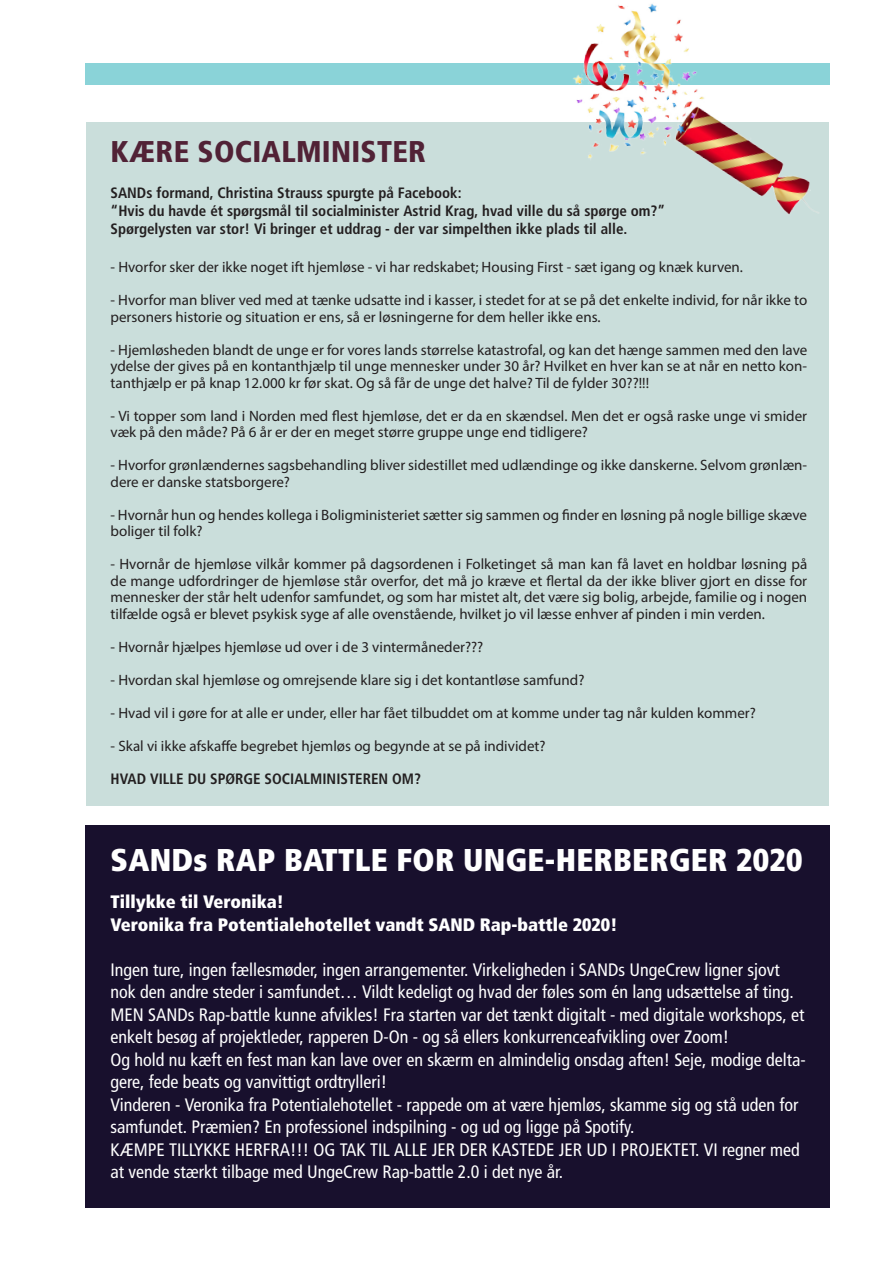
<style>
.page{position:relative;width:893px;height:1263px;background:#fff}
.page>*{position:absolute;margin:0;border:0;box-sizing:border-box;transform-origin:0 0}
.By-line{font:31.5px "Frutiger LT 87 X Blk Cn";letter-spacing:.01em;color:#fff}
.Rubrik{font:30px "Frutiger LT 77 Blk Cn";letter-spacing:.01em;color:#512236}
.By-line-2{font:18px/22.5px "Frutiger LT 57 Cn";color:#fff}
.By-line-3{font:18px "Frutiger LT 87 X Blk Cn";color:#fff}
.By-line-4{font:15px/16.5px "Myriad Pro";color:#231f20}
.By-line-5{font:15px "Frutiger LT 67 Bd Cn";color:#231f20}
</style>
<div class="page">
<div style="left:85px;top:64px;width:744px;height:21px;background:#8ad3d8"></div>
<div style="left:86px;top:122px;width:742px;height:684px;background:#cadedb"></div>
<img style="left:556px;top:3px;width:274px;height:226px">
<div style="left:85px;top:825px;width:744px;height:383px;background:#18102d"></div>
<p class="Rubrik" style="left:111px;top:134px;width:317px">KÆRE SOCIALMINISTER</p>
<p class="By-line-5" style="left:111px;top:184px;width:353px">SANDs formand, Christina Strauss spurgte på Facebook:</p>
<p class="By-line-5" style="left:111px;top:202px;width:556px">“Hvis du havde ét spørgsmål til socialminister Astrid Krag, hvad ville du så spørge om?”</p>
<p class="By-line-5" style="left:111px;top:220px;width:518px">Spørgelysten var stor! Vi bringer et uddrag - der var simpelthen ikke plads til alle.</p>
<p class="By-line-4" style="left:111px;top:259px;width:634px">- Hvorfor sker der ikke noget ift hjemløse - vi har redskabet; Housing First - sæt igang og knæk kurven.</p>
<p class="By-line-4" style="left:111px;top:292px;width:698px">- Hvorfor man bliver ved med at tænke udsatte ind i kasser, i stedet for at se på det enkelte individ, for når ikke to personers historie og situation er ens, så er løsningerne for dem heller ikke ens.</p>
<p class="By-line-4" style="left:111px;top:341px;width:698px;text-align:justify">- Hjemløsheden blandt de unge er for vores lands størrelse katastrofal, og kan det hænge sammen med den lave ydelse der gives på en kontanthjælp til unge mennesker under 30 år? Hvilket en hver kan se at når en netto kon&shy;tanthjælp er på knap 12.000 kr før skat. Og så får de unge det halve? Til de fylder 30??!!!</p>
<p class="By-line-4" style="left:111px;top:407px;width:698px">- Vi topper som land i Norden med flest hjemløse, det er da en skændsel. Men det er også raske unge vi smider væk på den måde? På 6 år er der en meget større gruppe unge end tidligere?</p>
<p class="By-line-4" style="left:111px;top:457px;width:698px">- Hvorfor grønlændernes sagsbehandling bliver sidestillet med udlændinge og ikke danskerne. Selvom grønlæn&shy;dere er danske statsborgere?</p>
<p class="By-line-4" style="left:111px;top:506px;width:698px">- Hvornår hun og hendes kollega i Boligministeriet sætter sig sammen og finder en løsning på nogle billige skæve boliger til folk?</p>
<p class="By-line-4" style="left:111px;top:556px;width:698px;text-align:justify">- Hvornår de hjemløse vilkår kommer på dagsordenen i Folketinget så man kan få lavet en holdbar løsning på de mange udfordringer de hjemløse står overfor, det må jo kræve et flertal da der ikke bliver gjort en disse for mennesker der står helt udenfor samfundet, og som har mistet alt, det være sig bolig, arbejde, familie og i nogen tilfælde også er blevet psykisk syge af alle ovenstående, hvilket jo vil læsse enhver af pinden i min verden.</p>
<p class="By-line-4" style="left:111px;top:638px;width:374px">- Hvornår hjælpes hjemløse ud over i de 3 vintermåneder???</p>
<p class="By-line-4" style="left:111px;top:671px;width:475px">- Hvordan skal hjemløse og omrejsende klare sig i det kontantløse samfund?</p>
<p class="By-line-4" style="left:111px;top:704px;width:647px">- Hvad vil i gøre for at alle er under, eller har fået tilbuddet om at komme under tag når kulden kommer?</p>
<p class="By-line-4" style="left:111px;top:737px;width:436px">- Skal vi ikke afskaffe begrebet hjemløs og begynde at se på individet?</p>
<p class="By-line-5" style="left:111px;top:770px;width:312px">HVAD VILLE DU SPØRGE SOCIALMINISTEREN OM?</p>
<p class="By-line" style="left:111px;top:840px;width:694px">SANDs RAP BATTLE FOR UNGE-HERBERGER 2020</p>
<p class="By-line-3" style="left:111px;top:891px;width:175px">Tillykke til Veronika!</p>
<p class="By-line-3" style="left:111px;top:913px;width:508px">Veronika fra Potentialehotellet vandt SAND Rap-battle 2020!</p>
<p class="By-line-2" style="left:111px;top:958px;width:697px">Ingen ture, ingen fællesmøder, ingen arrangementer. Virkeligheden i SANDs UngeCrew ligner sjovt nok den andre steder i samfundet… Vildt kedeligt og hvad der føles som én lang udsættelse af ting.<br>MEN SANDs Rap-battle kunne afvikles! Fra starten var det tænkt digitalt - med digitale workshops, et enkelt besøg af projektleder, rapperen D-On - og så ellers konkurrenceafvikling over Zoom!<br>Og hold nu kæft en fest man kan lave over en skærm en almindelig onsdag aften! Seje, modige delta&shy;gere, fede beats og vanvittigt ordtrylleri!</p>
<p class="By-line-2" style="left:111px;top:1093px;width:691px">Vinderen - Veronika fra Potentialehotellet - rappede om at være hjemløs, skamme sig og stå uden for samfundet. Præmien? En professionel indspilning - og ud og ligge på Spotify.<br>KÆMPE TILLYKKE HERFRA!!! OG TAK TIL ALLE JER DER KASTEDE JER UD I PROJEKTET. VI regner med at vende stærkt tilbage med UngeCrew Rap-battle 2.0 i det nye år.</p>
</div>
